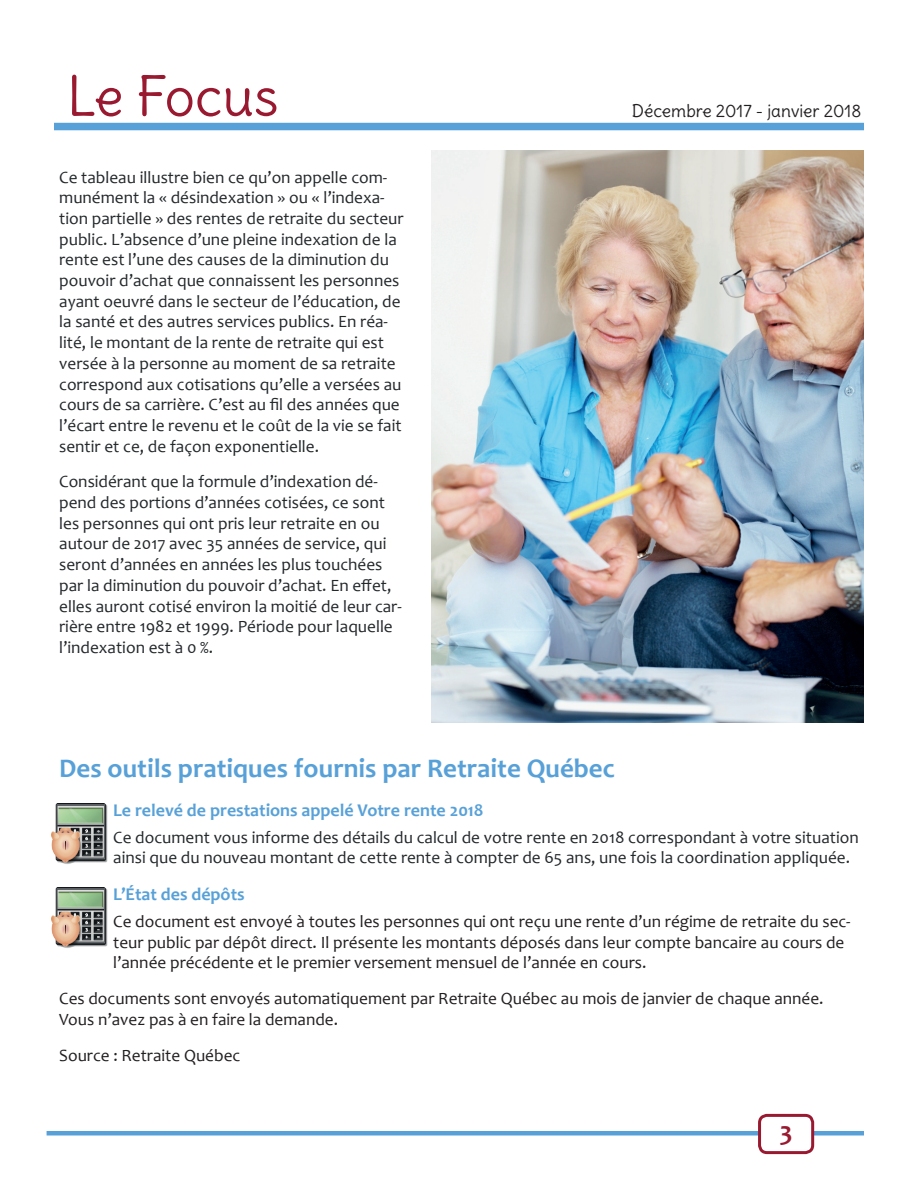
<style>
.page{position:relative;width:918px;height:1188px;background:#fff}
.page>*{position:absolute;margin:0;border:0;box-sizing:border-box;transform-origin:0 0}
.t1{font:54px "Delius";color:#991a30}
.t2{font:700 27px "Candara";color:#58a1d8}
.t3{font:700 27px "Candara";color:#991a30}
.t4{font:700 18px "Candara";color:#58a1d8}
.t5{font:17.25px/20.7px "Candara";color:#23282b}
.t6{font:17.25px/20.7px "Candara";color:#231f20}
.t7{font:17.25px "Delius";color:#231f20}
</style>
<div class="page">
<div style="left:47px;top:1131px;width:817px;height:5px;background:#58a1d8"></div>
<div style="left:760px;top:1115px;width:53px;height:38px;background:#fff;border-radius:7px"></div>
<div style="left:758px;top:1114px;width:56px;height:40px;border:3px solid #991a30;border-radius:7px"></div>
<div style="left:54px;top:123px;width:810px;height:7px;background:#58a1d8"></div>
<img style="left:52px;top:887px;width:55px;height:61px">
<img style="left:52px;top:803px;width:55px;height:61px">
<img style="left:431px;top:151px;width:433px;height:572px">
<h1 class="t1" style="left:67px;top:62px;width:213px">Le Focus</h1>
<p class="t5" style="left:59px;top:166px;width:346px">Ce tableau illustre bien ce qu’on appelle com&shy;munément la « désindexation » ou « l’indexa&shy;tion partielle » des rentes de retraite du secteur public. L’absence d’une pleine indexation de la rente est l’une des causes de la diminution du pouvoir d’achat que connaissent les personnes ayant oeuvré dans le secteur de l’éducation, de la santé et des autres services publics. En réa&shy;lité, le montant de la rente de retraite qui est versée à la personne au moment de sa retraite correspond aux cotisations qu’elle a versées au cours de sa carrière. C’est au fil des années que l’écart entre le revenu et le coût de la vie se fait sentir et ce, de façon exponentielle.</p>
<p class="t5" style="left:59px;top:471px;width:344px">Considérant que la formule d’indexation dé&shy;pend des portions d’années cotisées, ce sont les personnes qui ont pris leur retraite en ou autour de 2017 avec 35 années de service, qui seront d’années en années les plus touchées par la diminution du pouvoir d’achat. En effet, elles auront cotisé environ la moitié de leur car&shy;rière entre 1982 et 1999. Période pour laquelle l’indexation est à 0 %.</p>
<p class="t7" style="left:632px;top:100px;width:231px">Décembre 2017 - janvier 2018</p>
<h2 class="t2" style="left:59px;top:751px;width:557px">Des outils pratiques fournis par Retraite Québec</h2>
<p class="t4" style="left:113px;top:798px;width:372px">Le relevé de prestations appelé Votre rente 2018</p>
<p class="t5" style="left:113px;top:826px;width:747px">Ce document vous informe des détails du calcul de votre rente en 2018 correspondant à votre situation ainsi que du nouveau montant de cette rente à compter de 65 ans, une fois la coordination appliquée.</p>
<p class="t4" style="left:113px;top:883px;width:133px">L’État des dépôts</p>
<p class="t6" style="left:113px;top:911px;width:739px">Ce document est envoyé à toutes les personnes qui ont reçu une rente d’un régime de retraite du sec&shy;teur public par dépôt direct. Il présente les montants déposés dans leur compte bancaire au cours de l’année précédente et le premier versement mensuel de l’année en cours.</p>
<p class="t6" style="left:59px;top:988px;width:766px">Ces documents sont envoyés automatiquement par Retraite Québec au mois de janvier de chaque année.<br>Vous n’avez pas à en faire la demande.</p>
<p class="t6" style="left:59px;top:1045px;width:183px">Source : Retraite Québec</p>
<h2 class="t3" style="left:780px;top:1114px;width:14px">3</h2>
</div>
